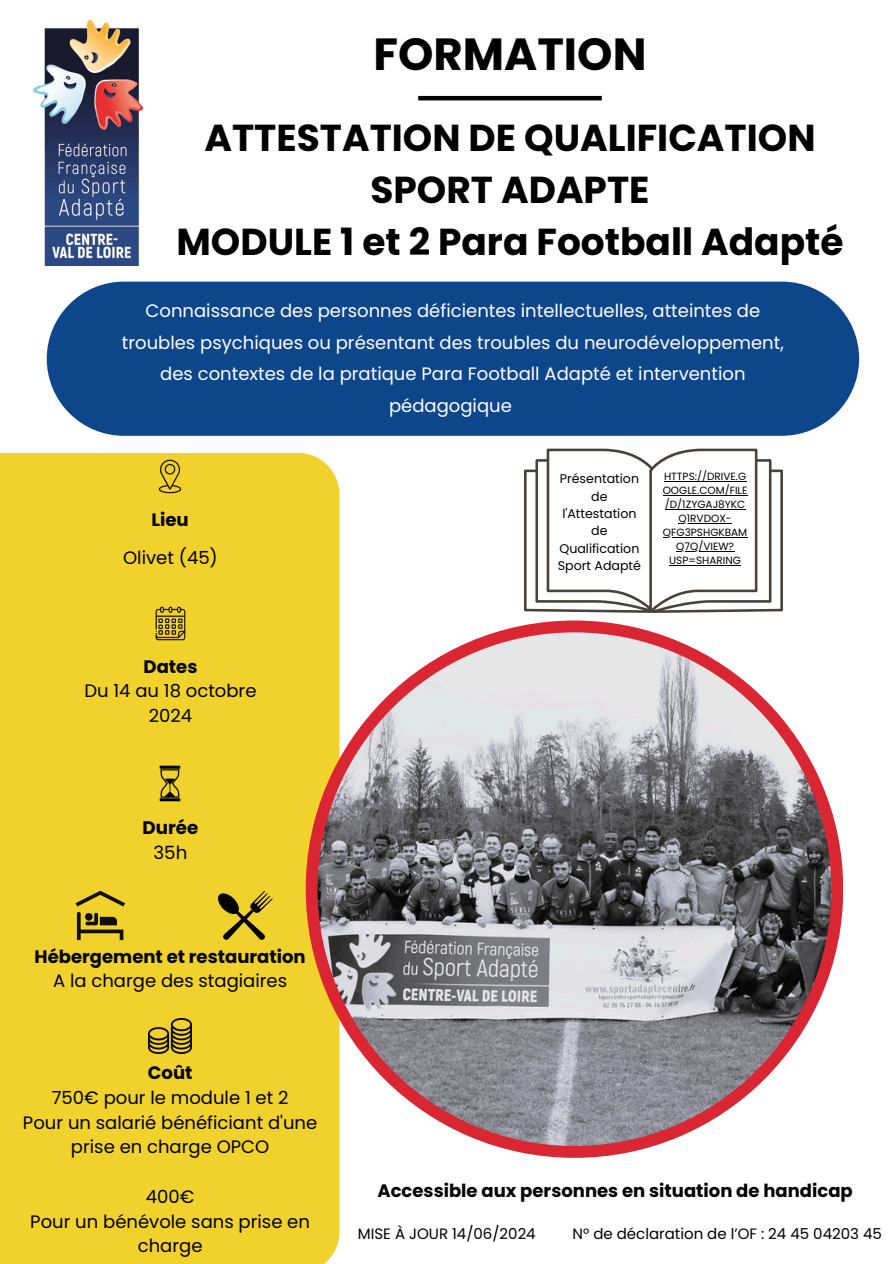
<style>
.page{position:relative;width:894px;height:1264px;background:#fff}
.page>*{position:absolute;margin:0;border:0;box-sizing:border-box;transform-origin:0 0}
.t1{font:700 45px "Poppins";color:#000}
.t2{font:700 37.5px/51.8px "Poppins";color:#000;text-align:center}
.t3{font:700 18.15px/24.8px "Poppins";color:#000;text-align:center}
.t4{font:18px/31.5px "Poppins";color:#fff;text-align:center}
.t5{font:18px/24.8px "Poppins";color:#000;text-align:center}
.t6{font:700 18px/24.8px "Poppins";color:#000;text-align:center}
.t7{font:15px "Poppins";color:#000}
.t8{font:12.6px/17.4px "Poppins";color:#000;text-align:center}
.t9{font:10.5px/14px "Poppins";color:#000}
.s1{font-weight:700}
.s2{font-weight:400}
</style>
<div class="page">
<img style="left:33px;top:21px;width:110px;height:244px">
<hr style="left:418px;top:96px;width:183px;height:4px;background:#000">
<div style="left:0;top:453px;width:339px;height:810px;background:#f1d22c"></div>
<div style="left:305px;top:620px;width:538px;height:537px;background:#da2533;border-radius:50%"></div>
<img style="left:317px;top:632px;width:514px;height:513px;border-radius:50%">
<img style="left:148px;top:600px;width:44px;height:47px">
<img style="left:153px;top:758px;width:35px;height:50px">
<img style="left:152px;top:453px;width:36px;height:47px">
<img style="left:149px;top:1018px;width:42px;height:35px">
<div style="left:47px;top:281px;width:811px;height:155px;background:#0e468b;border-radius:77px"></div>
<svg style="left:524px;top:448px;width:258px;height:165px"></svg>
<hr style="left:663px;top:481px;width:83px;height:1px;background:#000">
<hr style="left:662px;top:495px;width:85px;height:1px;background:#000">
<hr style="left:664px;top:509px;width:81px;height:1px;background:#000">
<hr style="left:678px;top:523px;width:53px;height:1px;background:#000">
<hr style="left:662px;top:537px;width:85px;height:1px;background:#000">
<hr style="left:676px;top:551px;width:58px;height:1px;background:#000">
<hr style="left:669px;top:565px;width:71px;height:1px;background:#000">
<svg style="left:216px;top:890px;width:57px;height:50px;background:#af981f"></svg>
<svg style="left:75px;top:890px;width:50px;height:50px;background:#ad9722"></svg>
<h1 class="t1" style="left:373px;top:23px;width:274px">FORMATION</h1>
<h2 class="t2" style="left:176px;top:112px;width:668px">ATTESTATION DE QUALIFICATION<br>SPORT ADAPTE<br>MODULE 1 et 2 Para Football Adapté</h2>
<p class="t4" style="left:122px;top:295px;width:663px">Connaissance des personnes déficientes intellectuelles, atteintes de troubles psychiques ou présentant des troubles du neurodéveloppement, des contextes de la pratique Para Football Adapté et intervention pédagogique</p>
<h3 class="t6" style="left:151px;top:507px;width:39px">Lieu</h3>
<h3 class="t5" style="left:123px;top:545px;width:96px">Olivet (45)</h3>
<p class="t5" style="left:84px;top:654px;width:173px"><span class="s1">Dates<br></span>Du 14 au 18 octobre<br>2024</p>
<p class="t3" style="left:142px;top:815px;width:57px">Durée<br><span class="s2">35h</span></p>
<h4 class="t6" style="left:35px;top:943px;width:272px">Hébergement et restauration<br><span class="s2">A la charge des stagiaires</span></h4>
<p class="t5" style="left:23px;top:1060px;width:296px"><span class="s1">Coût<br></span>750€ pour le module 1 et 2<br>Pour un salarié bénéficiant d'une prise en charge OPCO</p>
<h4 class="t5" style="left:30px;top:1184px;width:281px">400€<br>Pour un bénévole sans prise en charge</h4>
<h4 class="t8" style="left:557px;top:470px;width:85px">Présentation de l'Attestation de<br>Qualification<br>Sport Adapté</h4>
<p class="t9" style="left:662px;top:470px;width:86px">HTTPS://DRIVE.G<br>OOGLE.COM/FILE /D/1ZYGAJ8YKC</p>
<p class="t9" style="left:678px;top:511px;width:54px">Q1RVDOX-</p>
<h4 class="t9" style="left:662px;top:525px;width:86px">QFG3PSHGKBAM</h4>
<p class="t9" style="left:669px;top:539px;width:73px;text-align:center">Q7Q/VIEW?<br>USP=SHARING</p>
<h5 class="t6" style="left:377px;top:1178px;width:477px">Accessible aux personnes en situation de handicap</h5>
<h4 class="t7" style="left:358px;top:1222px;width:179px">MISE À JOUR 14/06/2024</h4>
<p class="t7" style="left:572px;top:1222px;width:310px">N° de déclaration de l’OF : 24 45 04203 45</p>
</div>
